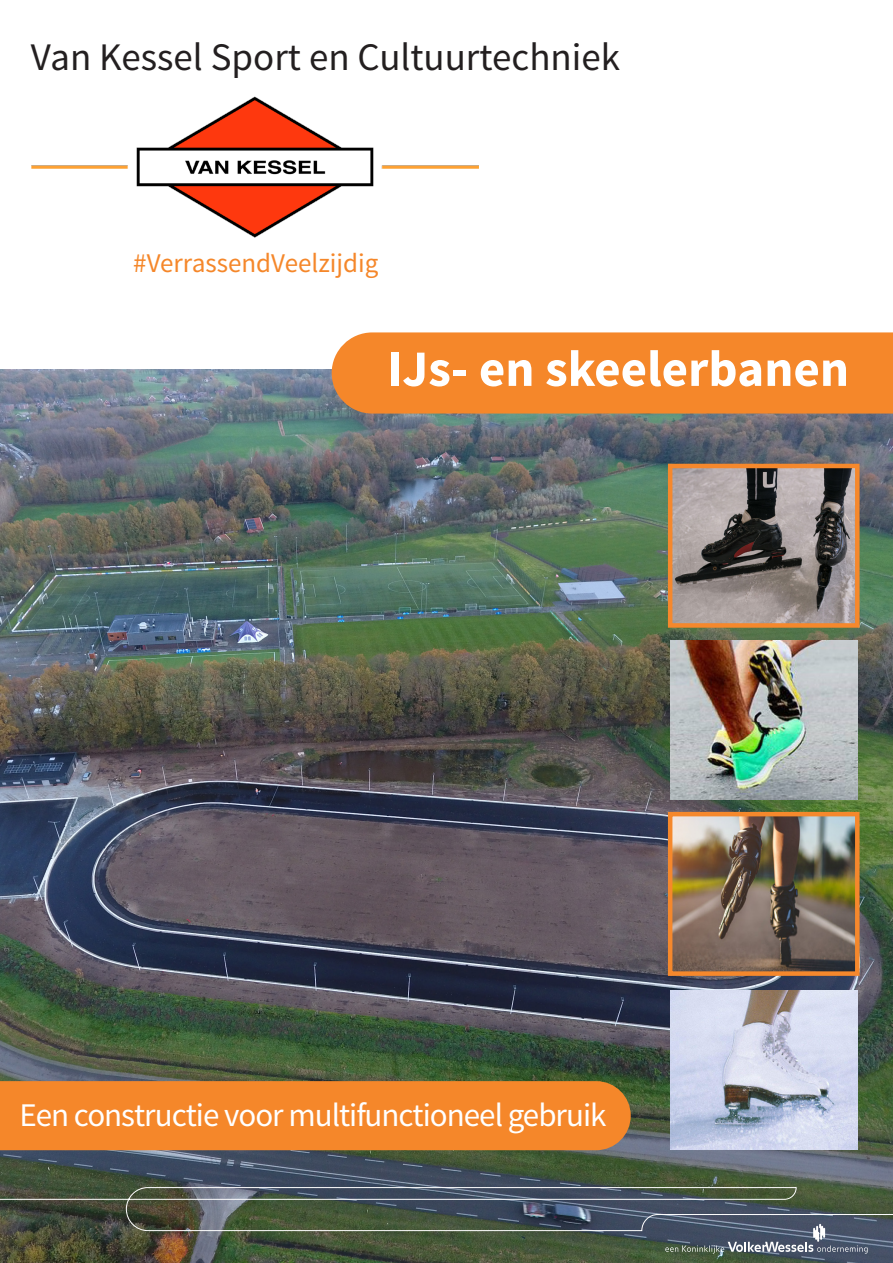
<style>
.page{position:relative;width:893px;height:1263px;background:#fff}
.page>*{position:absolute;margin:0;border:0;box-sizing:border-box;transform-origin:0 0}
.t1{font:700 51px "Source Sans Pro";color:#fff}
.t2{font:39px "Source Sans Pro";color:#231f20}
.t3{font:33px "Source Sans Pro";letter-spacing:-.03em;color:#fff}
.t4{font:27px "Source Sans Pro";color:#f5872a}
</style>
<div class="page">
<img style="left:0;top:370px;width:893px;height:817px">
<img style="left:0;top:1187px;width:893px;height:76px">
<div style="left:332px;top:332px;width:561px;height:82px;background:#f5872a"></div>
<img style="left:31px;top:96px;width:448px;height:142px">
<img style="left:673px;top:469px;width:181px;height:154px">
<div style="left:668px;top:464px;width:191px;height:164px;border:4px solid #f5882c"></div>
<img style="left:670px;top:640px;width:187px;height:159px">
<img style="left:673px;top:817px;width:181px;height:154px">
<div style="left:668px;top:812px;width:191px;height:164px;border:4px solid #f5882c"></div>
<img style="left:670px;top:990px;width:187px;height:160px">
<div style="left:0;top:1081px;width:631px;height:69px;background:#f5872a"></div>
<p class="t2" style="left:31px;top:33px;width:591px">Van Kessel Sport en Cultuurtechniek</p>
<p class="t4" style="left:133px;top:246px;width:247px">#VerrassendVeelzijdig</p>
<p class="t1" style="left:387px;top:336px;width:464px">IJs- en skeelerbanen</p>
<p class="t3" style="left:19px;top:1094px;width:589px">Een constructie voor multifunctioneel gebruik</p>
</div>
